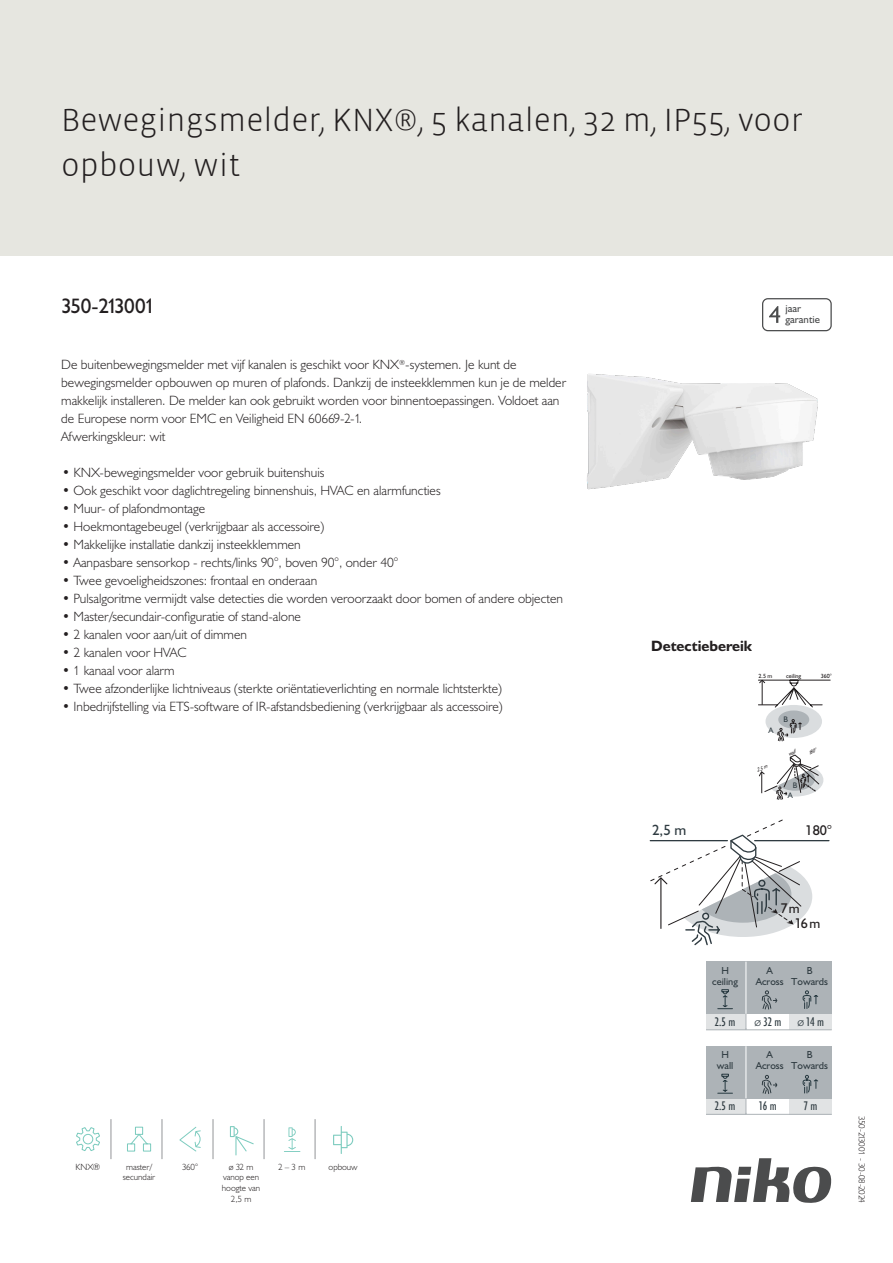
<style>
.page{position:relative;width:893px;height:1263px;background:#fff}
.page>*{position:absolute;margin:0;border:0;box-sizing:border-box;transform-origin:0 0}
.Title_datasheets{font:300 33px/45px "Vista Sans";color:#231f20}
.Article_number{font:21px "Humanist 521 BT";letter-spacing:-.04em;color:#231f20}
.Titles_parts{font:700 15px "Humanist 521 BT";color:#231f20}
.t1{font:14.85px "Humanist 521 BT";color:#2f3b41}
.t2{font:14.1px "Humanist 521 BT";color:#231f20}
.USP_bullets{font:300 13.5px "Humanist 521 BT";color:#231f20}
.USPs{font:300 13.5px/18px "Humanist 521 BT";color:#231f20}
.t3{font:condensed 12.6px "Humanist 521 BT";color:#2f3b41}
.t4{font:10.8px/10.8px "Humanist 521 BT";color:#4b4c4d}
.t5{font:10.2px/11.1px "Humanist 521 BT";color:#2f3b41;text-align:center}
.icontext{font:300 9px/10.8px "Humanist 521 BT";color:#231f20;text-align:center}
.Revision{font:300 9px "Humanist 521 BT";letter-spacing:-.045em;color:#231f20}
.t6{font:8.1px "Humanist 521 BT";color:#2f3b41}
.t7{font:6px "Humanist 521 BT";color:#231f20}
.t8{font:italic 5.55px "Humanist 521 BT";color:#231f20;scale:.86 1}
.t9{font:italic 5.25px "Humanist 521 BT";color:#231f20;scale:.86 1}
.s1{font-size:13.65px}
.s2{font-weight:300;font-stretch:normal}
</style>
<div class="page">
<svg style="left:691px;top:1158px;width:141px;height:45px"></svg>
<div style="left:0;top:0;width:893px;height:255px;background:#e6e6e0"></div>
<img style="left:587px;top:374px;width:231px;height:116px">
<svg style="left:76px;top:1127px;width:24px;height:24px"></svg>
<svg style="left:127px;top:1126px;width:25px;height:26px"></svg>
<svg style="left:179px;top:1126px;width:22px;height:26px"></svg>
<svg style="left:229px;top:1126px;width:25px;height:30px"></svg>
<svg style="left:333px;top:1126px;width:21px;height:28px"></svg>
<svg style="left:284px;top:1127px;width:17px;height:25px"></svg>
<hr style="left:111px;top:1119px;width:1px;height:40px;background:#939598">
<hr style="left:162px;top:1119px;width:1px;height:40px;background:#939598">
<hr style="left:213px;top:1119px;width:1px;height:40px;background:#939598">
<hr style="left:264px;top:1119px;width:1px;height:40px;background:#939598">
<hr style="left:315px;top:1119px;width:1px;height:40px;background:#939598">
<svg style="left:762px;top:298px;width:70px;height:33px"></svg>
<svg style="left:758px;top:679px;width:73px;height:29px"></svg>
<div style="left:765px;top:705px;width:57px;height:33px;background:#dadddf;border-radius:50%"></div>
<div style="left:778px;top:710px;width:31px;height:18px;background:#adb3b7;border-radius:50%"></div>
<svg style="left:759px;top:719px;width:64px;height:81px"></svg>
<hr style="left:755px;top:840px;width:74px;height:1px;background:#2f3b41">
<svg style="left:650px;top:819px;width:162px;height:126px"></svg>
<div style="left:706px;top:1014px;width:40px;height:16px;background:#e1e3e4"></div>
<div style="left:789px;top:1014px;width:43px;height:16px;background:#e1e3e4"></div>
<hr style="left:706px;top:1029px;width:126px;height:1px;background:#adb3b7">
<div style="left:706px;top:962px;width:126px;height:52px;background:#adb3b7"></div>
<svg style="left:717px;top:989px;width:16px;height:20px"></svg>
<hr style="left:745px;top:962px;width:1px;height:52px;background:#fff">
<svg style="left:761px;top:990px;width:17px;height:20px"></svg>
<svg style="left:745px;top:1011px;width:1px;height:18px"></svg>
<svg style="left:802px;top:990px;width:17px;height:19px"></svg>
<div style="left:706px;top:1098px;width:40px;height:16px;background:#e1e3e4"></div>
<div style="left:789px;top:1098px;width:43px;height:16px;background:#e1e3e4"></div>
<hr style="left:706px;top:1114px;width:126px;height:1px;background:#adb3b7">
<div style="left:706px;top:1046px;width:126px;height:52px;background:#adb3b7"></div>
<svg style="left:717px;top:1073px;width:16px;height:21px"></svg>
<hr style="left:745px;top:1046px;width:1px;height:52px;background:#fff">
<svg style="left:761px;top:1075px;width:17px;height:19px"></svg>
<svg style="left:745px;top:1096px;width:1px;height:18px"></svg>
<svg style="left:802px;top:1074px;width:16px;height:20px"></svg>
<p class="Title_datasheets" style="left:61px;top:98px;width:743px">Bewegingsmelder, KNX®, 5 kanalen, 32 m, IP55, voor opbouw, wit</p>
<p class="Article_number" style="left:61px;top:293px;width:96px">350-213001</p>
<p class="t4" style="left:785px;top:303px;width:36px">jaar garantie</p>
<p class="USPs" style="left:61px;top:355px;width:506px">De buitenbewegingsmelder met vijf kanalen is geschikt voor KNX<sup>®</sup>-systemen. Je kunt de bewegingsmelder opbouwen op muren of plafonds. Dankzij de insteekklemmen kun je de melder makkelijk installeren. De melder kan ook gebruikt worden voor binnentoepassingen. Voldoet aan de Europese norm voor EMC en Veiligheid EN 60669-2-1.<br>Afwerkingskleur: wit</p>
<p class="USP_bullets" style="left:62px;top:464px;width:264px">• KNX-bewegingsmelder voor gebruik buitenshuis</p>
<p class="USP_bullets" style="left:62px;top:482px;width:380px">• Ook geschikt voor daglichtregeling binnenshuis, HVAC en alarmfuncties</p>
<p class="USP_bullets" style="left:62px;top:500px;width:145px">• Muur- of plafondmontage</p>
<p class="USP_bullets" style="left:62px;top:518px;width:264px">• Hoekmontagebeugel (verkrijgbaar als accessoire)</p>
<p class="USP_bullets" style="left:62px;top:536px;width:240px">• Makkelijke installatie dankzij insteekklemmen</p>
<p class="USP_bullets" style="left:62px;top:554px;width:338px">• Aanpasbare sensorkop - rechts/links 90°, boven 90°, onder 40°</p>
<p class="USP_bullets" style="left:62px;top:572px;width:257px">• Twee gevoeligheidszones: frontaal en onderaan</p>
<p class="USP_bullets" style="left:62px;top:590px;width:502px">• Pulsalgoritme vermijdt valse detecties die worden veroorzaakt door bomen of andere objecten</p>
<p class="USP_bullets" style="left:62px;top:608px;width:240px">• Master/secundair-configuratie of stand-alone</p>
<p class="USP_bullets" style="left:62px;top:626px;width:186px">• 2 kanalen voor aan/uit of dimmen</p>
<p class="USP_bullets" style="left:62px;top:644px;width:126px">• 2 kanalen voor HVAC</p>
<p class="USP_bullets" style="left:62px;top:662px;width:114px">• 1 kanaal voor alarm</p>
<p class="USP_bullets" style="left:62px;top:680px;width:441px">• Twee afzonderlijke lichtniveaus (sterkte oriëntatieverlichting en normale lichtsterkte)</p>
<p class="USP_bullets" style="left:62px;top:698px;width:442px">• Inbedrijfstelling via ETS-software of IR-afstandsbediening (verkrijgbaar als accessoire)</p>
<p class="icontext" style="left:76px;top:1161px;width:26px">KNX®</p>
<p class="icontext" style="left:182px;top:1161px;width:17px">360°</p>
<p class="icontext" style="left:222px;top:1161px;width:40px">ø 32 m vanop een hoogte van<br>2,5 m</p>
<p class="icontext" style="left:278px;top:1161px;width:29px">2 – 3 m</p>
<p class="icontext" style="left:329px;top:1161px;width:31px">opbouw</p>
<p class="icontext" style="left:123px;top:1161px;width:34px">master/ secundair</p>
<p class="Titles_parts" style="left:651px;top:637px;width:103px">Detectiebereik</p>
<p class="t7" style="left:758px;top:672px;width:15px">2.5 m</p>
<p class="t7" style="left:821px;top:672px;width:12px">360°</p>
<p class="t7" style="left:786px;top:672px;width:17px">ceiling</p>
<p class="t1" style="left:652px;top:820px;width:36px">2,5 m</p>
<p class="t6" style="left:768px;top:725px;width:7px">A</p>
<p class="t8" style="left:755px;top:768px;width:14px;rotate:-25deg">2.5 m</p>
<p class="t6" style="left:784px;top:714px;width:6px">B</p>
<p class="t8" style="left:787px;top:751px;width:10px;rotate:-25deg">wall</p>
<p class="t6" style="left:793px;top:780px;width:6px">B</p>
<p class="t6" style="left:788px;top:790px;width:7px">A</p>
<p class="t9" style="left:807px;top:750px;width:10px;rotate:-25deg">180°</p>
<p class="t2" style="left:806px;top:821px;width:28px">180°</p>
<p class="t2" style="left:780px;top:899px;width:21px">7 <span class="s1">m</span></p>
<p class="t2" style="left:795px;top:914px;width:27px">16<span class="s1">m</span></p>
<p class="t5" style="left:712px;top:965px;width:27px">H ceiling</p>
<p class="t5" style="left:756px;top:965px;width:29px">A<br>Across</p>
<p class="t5" style="left:791px;top:965px;width:38px">B<br>Towards</p>
<p class="t3" style="left:715px;top:1014px;width:22px">2.5 m</p>
<p class="t3" style="left:754px;top:1014px;width:29px"><span class="s2">ø</span> 32 m</p>
<p class="t3" style="left:797px;top:1014px;width:28px"><span class="s2">ø</span> 14 m</p>
<p class="t5" style="left:717px;top:1049px;width:18px">H wall</p>
<p class="t5" style="left:756px;top:1049px;width:29px">A<br>Across</p>
<p class="t5" style="left:791px;top:1049px;width:38px">B<br>Towards</p>
<p class="t3" style="left:715px;top:1098px;width:22px">2.5 m</p>
<p class="t3" style="left:804px;top:1098px;width:15px">7m</p>
<p class="t3" style="left:759px;top:1098px;width:19px">16 m</p>
<p class="Revision" style="left:868px;top:1116px;width:88px;rotate:90deg">350-213001 - 30-08-2024</p>
</div>
